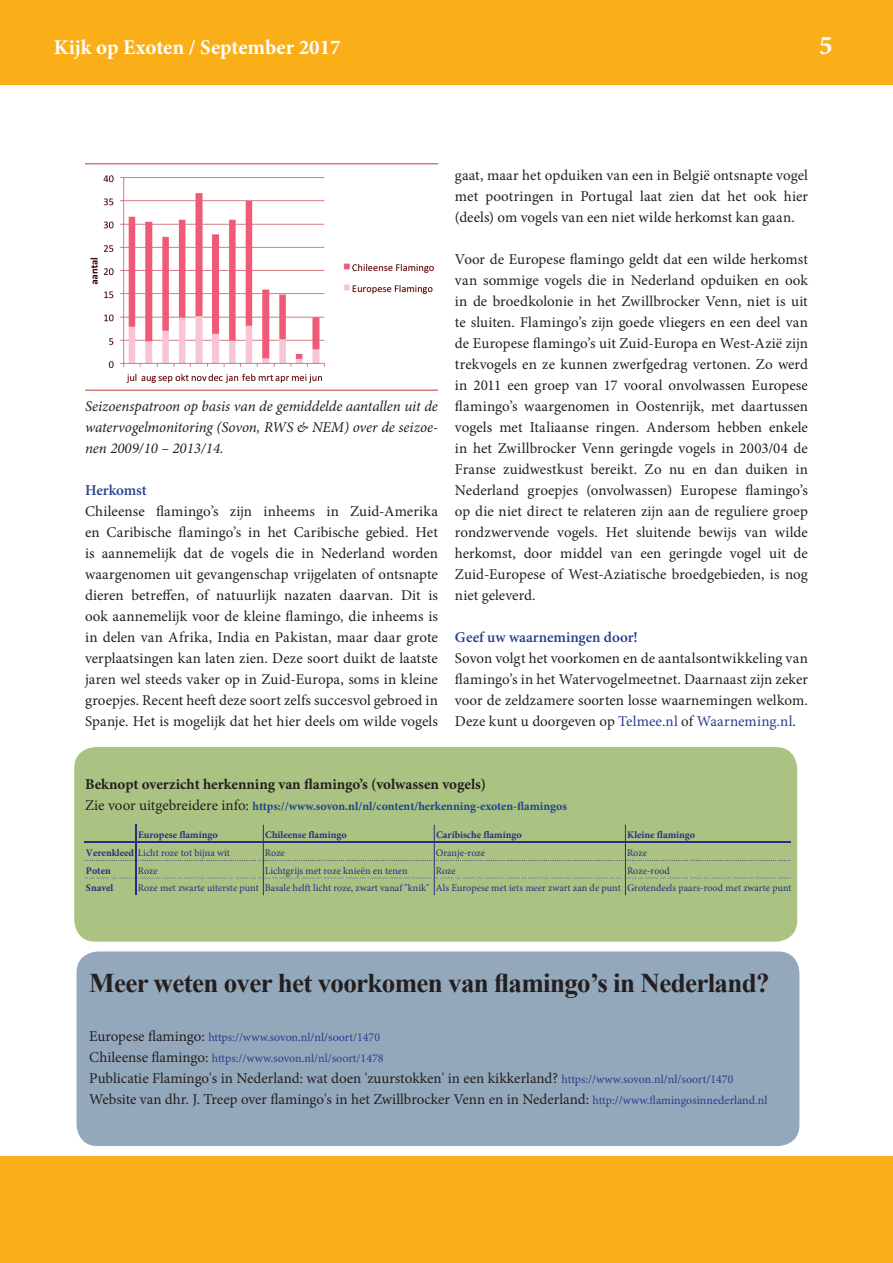
<style>
.page{position:relative;width:893px;height:1263px;background:#fff}
.page>*{position:absolute;margin:0;border:0;box-sizing:border-box;transform-origin:0 0}
.t1{font:700 27px "Times New Roman";letter-spacing:-.025em;color:#231f20}
.t2{font:700 27px "Minion Pro";color:#fff}
.t3{font:700 21px "Minion Pro";letter-spacing:-.005em;color:#fff}
.t4{font:15px/21px "Minion Pro";color:#231f20;text-align:justify}
.t5{font:italic 15px/21px "Minion Pro";color:#231f20;text-align:justify}
.t6{font:700 15px "Minion Pro";color:#231f20}
.t7{font:600 15px "Minion Pro";letter-spacing:-.005em;color:#253f8e}
.t8{font:12px/21px "Minion Pro";color:#253f8e}
.t9{font:700 12px "Minion Pro";letter-spacing:-.005em;color:#253f8e}
.t10{font:10.05px "Minion Pro";color:#2a2d81}
.t11{font:700 10.05px "Minion Pro";color:#2a2d81}
.s1{color:#253f8e}
.s2{font-weight:400;font-size:15px;color:#231f20}
.s3{font-weight:700}
.s4{font-size:15px;color:#231f20}
.s5{font-size:12px;color:#253f8e}
</style>
<div class="page">
<div style="left:74px;top:747px;width:723px;height:195px;background:#aac382;border-radius:21px"></div>
<div style="left:0;top:1157px;width:893px;height:106px;background:#faaf18"></div>
<hr style="left:0;top:0;width:1px;height:85px;background:#faaf18">
<div style="left:1px;top:0;width:892px;height:85px;background:#faaf18"></div>
<div style="left:77px;top:951px;width:722px;height:195px;background:#94a8bc;border-radius:21px"></div>
<img style="left:85px;top:164px;width:353px;height:226px">
<svg style="left:263px;top:825px;width:1px;height:16px"></svg>
<svg style="left:434px;top:825px;width:1px;height:16px"></svg>
<svg style="left:625px;top:825px;width:1px;height:16px"></svg>
<hr style="left:84px;top:860px;width:51px;height:1px;background:#bfbfbf">
<hr style="left:137px;top:860px;width:126px;height:1px;background:#bfbfbf">
<hr style="left:264px;top:860px;width:170px;height:1px;background:#bfbfbf">
<hr style="left:435px;top:860px;width:190px;height:1px;background:#bfbfbf">
<hr style="left:84px;top:878px;width:51px;height:1px;background:#bfbfbf">
<hr style="left:137px;top:878px;width:126px;height:1px;background:#bfbfbf">
<hr style="left:264px;top:878px;width:170px;height:1px;background:#bfbfbf">
<hr style="left:435px;top:878px;width:190px;height:1px;background:#bfbfbf">
<hr style="left:135px;top:825px;width:2px;height:70px;background:#2a2d81">
<hr style="left:263px;top:843px;width:1px;height:52px;background:#2a2d81">
<hr style="left:434px;top:843px;width:1px;height:52px;background:#2a2d81">
<hr style="left:625px;top:843px;width:1px;height:52px;background:#2a2d81">
<hr style="left:84px;top:841px;width:707px;height:2px;background:#2a2d81">
<hr style="left:626px;top:860px;width:165px;height:1px;background:#bfbfbf">
<hr style="left:626px;top:878px;width:165px;height:1px;background:#bfbfbf">
<h2 class="t3" style="left:54px;top:32px;width:288px">Kijk op Exoten / September 2017</h2>
<h1 class="t2" style="left:819px;top:26px;width:15px">5</h1>
<p class="t5" style="left:85px;top:396px;width:354px">Seizoenspatroon op basis van de gemiddelde aantallen uit de watervogelmonitoring (Sovon, RWS &amp; NEM) over de seizoe&shy;nen 2009/10 – 2013/14.</p>
<p class="t7" style="left:85px;top:480px;width:63px">Herkomst</p>
<p class="t4" style="left:85px;top:501px;width:354px">Chileense flamingo’s zijn inheems in Zuid-Amerika en Caribische flamingo’s in het Caribische gebied. Het is aannemelijk dat de vogels die in Nederland worden waargenomen uit gevangenschap vrijgelaten of ontsnapte dieren betreffen, of natuurlijk nazaten daarvan. Dit is ook aannemelijk voor de kleine flamingo, die inheems is in delen van Afrika, India en Pakistan, maar daar grote verplaatsingen kan laten zien. Deze soort duikt de laatste jaren wel steeds vaker op in Zuid-Europa, soms in kleine groepjes. Recent heeft deze soort zelfs succesvol gebroed in Spanje. Het is mogelijk dat het hier deels om wilde vogels</p>
<p class="t4" style="left:455px;top:165px;width:354px">gaat, maar het opduiken van een in België ontsnapte vogel met pootringen in Portugal laat zien dat het ook hier (deels) om vogels van een niet wilde herkomst kan gaan.</p>
<p class="t4" style="left:455px;top:249px;width:354px">Voor de Europese flamingo geldt dat een wilde herkomst van sommige vogels die in Nederland opduiken en ook in de broedkolonie in het Zwillbrocker Venn, niet is uit te sluiten. Flamingo’s zijn goede vliegers en een deel van de Europese flamingo’s uit Zuid-Europa en West-Azië zijn trekvogels en ze kunnen zwerfgedrag vertonen. Zo werd in 2011 een groep van 17 vooral onvolwassen Europese flamingo’s waargenomen in Oostenrijk, met daartussen vogels met Italiaanse ringen. Andersom hebben enkele in het Zwillbrocker Venn geringde vogels in 2003/04 de Franse zuidwestkust bereikt. Zo nu en dan duiken in Nederland groepjes (onvolwassen) Europese flamingo’s op die niet direct te relateren zijn aan de reguliere groep rondzwervende vogels. Het sluitende bewijs van wilde herkomst, door middel van een geringde vogel uit de Zuid-Europese of West-Aziatische broedgebieden, is nog niet geleverd.</p>
<p class="t7" style="left:455px;top:627px;width:184px">Geef uw waarnemingen door!</p>
<p class="t4" style="left:455px;top:648px;width:354px">Sovon volgt het voorkomen en de aantalsontwikkeling van flamingo’s in het Watervogelmeetnet. Daarnaast zijn zeker voor de zeldzamere soorten losse waarnemingen welkom.<br>Deze kunt u doorgeven op <span class="s1">Telmee.nl</span> of <span class="s1">Waarneming.nl</span>.</p>
<p class="t6" style="left:85px;top:774px;width:403px">Beknopt overzicht herkenning van flamingo’s (volwassen vogels)</p>
<p class="t9" style="left:85px;top:798px;width:483px"><span class="s2">Zie voor uitgebreidere info:</span> https://www.sovon.nl/nl/content/herkenning-exoten-flamingos</p>
<p class="t11" style="left:138px;top:827px;width:81px">Europese flamingo</p>
<p class="t11" style="left:265px;top:827px;width:83px">Chileense flamingo</p>
<p class="t11" style="left:436px;top:827px;width:87px">Caribische flamingo</p>
<p class="t11" style="left:627px;top:827px;width:69px">Kleine flamingo</p>
<p class="t10" style="left:86px;top:846px;width:145px"><span class="s3">Verenkleed</span> Licht roze tot bijna wit</p>
<p class="t10" style="left:265px;top:846px;width:21px">Roze</p>
<p class="t10" style="left:436px;top:846px;width:51px">Oranje-roze</p>
<p class="t10" style="left:627px;top:846px;width:21px">Roze</p>
<p class="t11" style="left:86px;top:863px;width:26px">Poten</p>
<p class="t10" style="left:138px;top:864px;width:21px">Roze</p>
<p class="t10" style="left:265px;top:864px;width:144px">Lichtgrijs met roze knieën en tenen</p>
<p class="t10" style="left:436px;top:864px;width:21px">Roze</p>
<p class="t10" style="left:627px;top:864px;width:44px">Roze-rood</p>
<p class="t11" style="left:86px;top:881px;width:29px">Snavel</p>
<p class="t10" style="left:138px;top:881px;width:655px">Roze met zwarte uiterste punt Basale helft licht roze, zwart vanaf "knik" Als Europese met iets meer zwart aan de punt Grotendeels paars-rood met zwarte punt</p>
<h1 class="t1" style="left:89px;top:965px;width:682px">Meer weten over het voorkomen van flamingo’s in Nederland?</h1>
<p class="t8" style="left:89px;top:1027px;width:296px"><span class="s4">Europese flamingo:</span> https://www.sovon.nl/nl/soort/1470<br><span class="s4">Chileense flamingo:</span> https://www.sovon.nl/nl/soort/1478</p>
<p class="t4" style="left:89px;top:1068px;width:680px">Publicatie Flamingo's in Nederland: wat doen 'zuurstokken' in een kikkerland? <span class="s5">https://www.sovon.nl/nl/soort/1470<br></span>Website van dhr. J. Treep over flamingo's in het Zwillbrocker Venn en in Nederland: <span class="s5">http://www.flamingosinnederland.nl</span></p>
</div>
